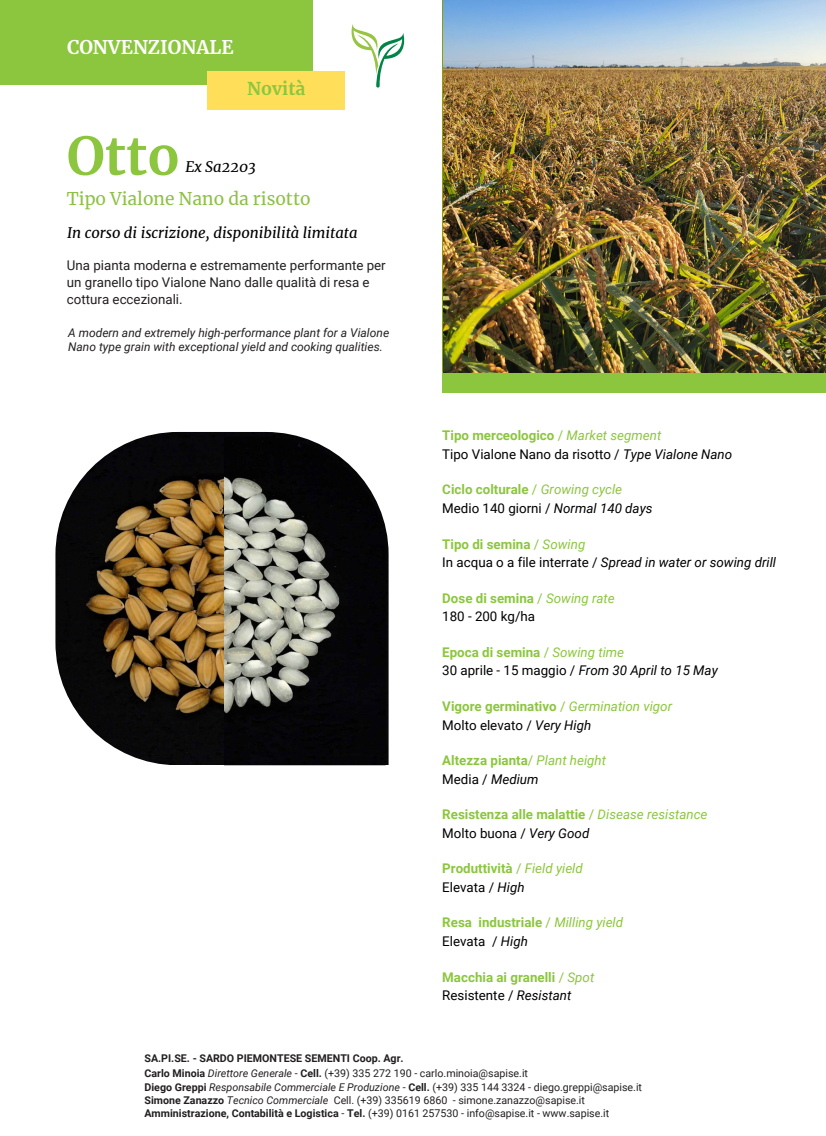
<style>
.page{position:relative;width:826px;height:1136px;background:#fff}
.page>*{position:absolute;margin:0;border:0;box-sizing:border-box;transform-origin:0 0}
.t1{font:700 52px "Merriweather";color:#8cc63f}
.t2{font:700 18.62px "Merriweather";color:#fff}
.t3{font:700 17.5px "Merriweather";color:#8cc63f}
.t4{font:17.38px "Merriweather";color:#8dc146}
.t5{font:italic 14.62px "Merriweather";color:#000}
.t6{font:700 13.38px "Roboto";color:#8cc63f}
.t7{font:13.38px "Roboto";color:#000}
.t8{font:13.38px/17px "Roboto";color:#231f20}
.t9{font:italic 13.38px "Roboto";color:#000}
.t10{font:italic 12px/14px "Roboto";color:#231f20}
.t11{font:10.62px "Roboto";color:#231f20}
.t12{font:700 10.62px "Roboto";color:#231f20}
.s1{font-weight:400}
.s2{font-weight:400;font-style:italic}
.s3{font-style:italic}
.s4{font-style:normal}
.s5{font-weight:700}
</style>
<div class="page">
<svg style="left:351px;top:24px;width:54px;height:64px"></svg>
<div style="left:442px;top:259px;width:384px;height:133px;background:#8cc63f"></div>
<img style="left:55px;top:432px;width:333px;height:332px">
<img style="left:224px;top:436px;width:162px;height:329px">
<img style="left:443px;top:0;width:383px;height:372px">
<div style="left:0;top:0;width:313px;height:85px;background:#8cc63f"></div>
<div style="left:208px;top:71px;width:137px;height:39px;background:#ffde59"></div>
<p class="t2" style="left:67px;top:36px;width:168px">CONVENZIONALE</p>
<p class="t3" style="left:247px;top:78px;width:60px">Novità</p>
<p class="t1" style="left:67px;top:124px;width:115px">Otto</p>
<p class="t4" style="left:67px;top:188px;width:245px">Tipo Vialone Nano da risotto</p>
<p class="t5" style="left:186px;top:157px;width:72px">Ex Sa2203</p>
<p class="t5" style="left:67px;top:223px;width:292px">In corso di iscrizione, disponibilità limitata</p>
<p class="t8" style="left:67px;top:257px;width:320px">Una pianta moderna e estremamente performante per un granello tipo Vialone Nano dalle qualità di resa e cottura eccezionali.</p>
<p class="t10" style="left:68px;top:325px;width:323px">A modern and extremely high-performance plant for a Vialone<br>Nano type grain with exceptional yield and cooking qualities.</p>
<p class="t6" style="left:442px;top:428px;width:220px">Tipo merceologico <span class="s1">/</span> <span class="s2">Market segment</span></p>
<p class="t7" style="left:442px;top:446px;width:291px">Tipo Vialone Nano da risotto / <span class="s3">Type Vialone Nano</span></p>
<p class="t6" style="left:442px;top:482px;width:181px">Ciclo colturale <span class="s1">/</span> <span class="s2">Growing cycle</span></p>
<p class="t7" style="left:442px;top:500px;width:212px">Medio 140 giorni / <span class="s3">Normal 140 days</span></p>
<p class="t6" style="left:442px;top:536px;width:145px">Tipo di semina <span class="s1">/</span> <span class="s2">Sowing</span></p>
<p class="t9" style="left:442px;top:554px;width:335px"><span class="s4">In acqua o a file interrate /</span> Spread in water or sowing drill</p>
<p class="t6" style="left:442px;top:590px;width:174px">Dose di semina <span class="s1">/</span> <span class="s2">Sowing rate</span></p>
<p class="t7" style="left:442px;top:608px;width:94px">180 - 200 kg/ha</p>
<p class="t6" style="left:442px;top:644px;width:183px">Epoca di semina <span class="s1">/</span> <span class="s2">Sowing time</span></p>
<p class="t7" style="left:442px;top:663px;width:277px">30 aprile - 15 maggio / <span class="s3">From 30 April to 15 May</span></p>
<p class="t6" style="left:442px;top:698px;width:231px">Vigore germinativo <span class="s1">/</span> <span class="s2">Germination vigor</span></p>
<p class="t7" style="left:442px;top:717px;width:150px">Molto elevato / <span class="s3">Very High</span></p>
<p class="t6" style="left:442px;top:752px;width:165px">Altezza pianta<span class="s1">/</span> <span class="s2">Plant height</span></p>
<p class="t7" style="left:442px;top:771px;width:98px">Media / <span class="s3">Medium</span></p>
<p class="t6" style="left:442px;top:806px;width:267px">Resistenza alle malattie <span class="s1">/</span> <span class="s2">Disease resistance</span></p>
<p class="t7" style="left:442px;top:825px;width:149px">Molto buona / <span class="s3">Very Good</span></p>
<p class="t6" style="left:442px;top:860px;width:142px">Produttività <span class="s1">/</span> <span class="s2">Field yield</span></p>
<p class="t7" style="left:442px;top:879px;width:84px">Elevata / <span class="s3">High</span></p>
<p class="t6" style="left:442px;top:915px;width:182px">Resa industriale <span class="s1">/</span> <span class="s2">Milling yield</span></p>
<p class="t7" style="left:442px;top:933px;width:87px">Elevata / <span class="s3">High</span></p>
<p class="t6" style="left:442px;top:969px;width:153px">Macchia ai granelli <span class="s1">/</span> <span class="s2">Spot</span></p>
<p class="t7" style="left:442px;top:987px;width:131px">Resistente / <span class="s3">Resistant</span></p>
<p class="t12" style="left:144px;top:1052px;width:261px">SA.PI.SE. - SARDO PIEMONTESE SEMENTI Coop. Agr.</p>
<p class="t11" style="left:144px;top:1067px;width:385px"><span class="s5">Carlo Minoia</span> <span class="s3">Direttore Generale</span> - <span class="s5">Cell.</span> (+39) 335 272 190 - carlo.minoia@sapise.it</p>
<p class="t11" style="left:144px;top:1080px;width:499px"><span class="s5">Diego Greppi</span> <span class="s3">Responsabile Commerciale E Produzione</span> - <span class="s5">Cell.</span> (+39) 335 144 3324 - diego.greppi@sapise.it</p>
<p class="t11" style="left:144px;top:1093px;width:442px"><span class="s5">Simone Zanazzo</span> <span class="s3">Tecnico Commerciale</span> Cell. (+39) 335619 6860 - simone.zanazzo@sapise.it</p>
<p class="t11" style="left:144px;top:1107px;width:466px"><span class="s5">Amministrazione, Contabilità e Logistica</span> - <span class="s5">Tel.</span> (+39) 0161 257530 - info@sapise.it - www.sapise.it</p>
</div>
